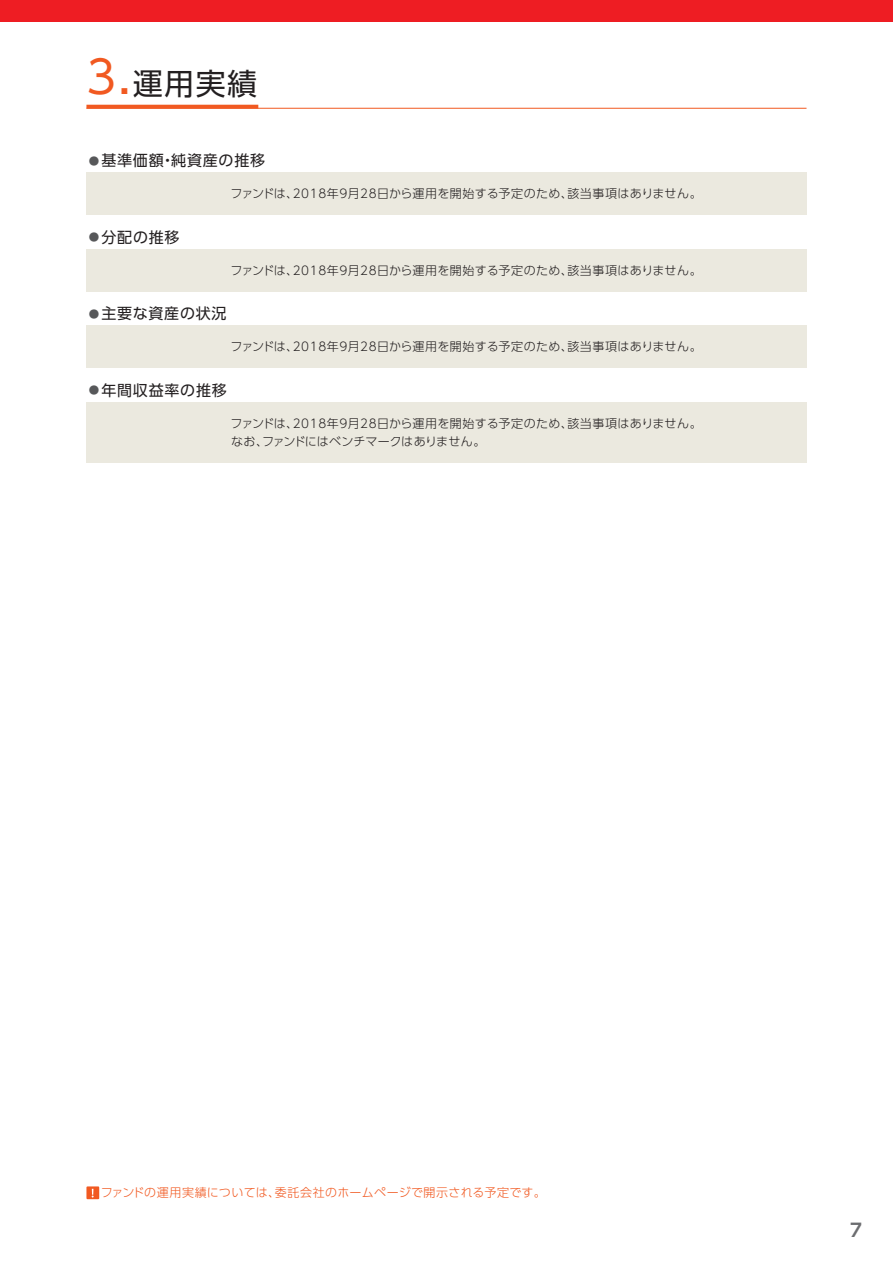
<style>
.page{position:relative;width:893px;height:1263px;background:#fff}
.page>*{position:absolute;margin:0;border:0;box-sizing:border-box;transform-origin:0 0}
.t1{font:30px "UD Shin Go Pro";color:#231f20}
.t2{font:700 18px "UD Shin Go Pro De";color:#6c6d70}
.t3{font:15px "UD Shin Go Pro";letter-spacing:.05em;color:#231f20}
.t4{font:300 12px/18px "UD Shin Go Pro";letter-spacing:.03em;color:#231f20}
.t5{font:300 12px "UD Shin Go Pro";letter-spacing:.025em;color:#f15921}
.s1{font-size:45px;color:#f15921}
.s2{font-size:10.5px;color:#57585a}
</style>
<div class="page">
<div style="left:0;top:0;width:893px;height:21px;background:#ee1d23"></div>
<hr style="left:86px;top:108px;width:720px;height:1px;background:#f15921">
<svg style="left:86px;top:105px;width:172px;height:4px"></svg>
<div style="left:86px;top:172px;width:720px;height:43px;background:#ebe9df"></div>
<div style="left:86px;top:249px;width:720px;height:42px;background:#ebe9df"></div>
<div style="left:86px;top:325px;width:720px;height:43px;background:#ebe9df"></div>
<div style="left:86px;top:402px;width:720px;height:61px;background:#ebe9df"></div>
<div style="left:86px;top:1186px;width:13px;height:13px;background:#f15921"></div>
<svg style="left:92px;top:1189px;width:2px;height:8px"></svg>
<h1 class="t1" style="left:86px;top:59px;width:172px"><span class="s1">3.</span>運用実績</h1>
<p class="t3" style="left:89px;top:148px;width:178px"><span class="s2">●</span> 基準価額・純資産の推移</p>
<p class="t3" style="left:89px;top:225px;width:92px"><span class="s2">●</span> 分配の推移</p>
<p class="t4" style="left:231px;top:184px;width:473px">ファンドは、2018年9月28日から運用を開始する予定のため、該当事項はありません。</p>
<p class="t4" style="left:231px;top:261px;width:473px">ファンドは、2018年9月28日から運用を開始する予定のため、該当事項はありません。</p>
<p class="t3" style="left:89px;top:302px;width:139px"><span class="s2">●</span> 主要な資産の状況</p>
<p class="t4" style="left:231px;top:337px;width:473px">ファンドは、2018年9月28日から運用を開始する予定のため、該当事項はありません。</p>
<p class="t3" style="left:89px;top:378px;width:140px"><span class="s2">●</span> 年間収益率の推移</p>
<p class="t4" style="left:231px;top:414px;width:473px">ファンドは、2018年9月28日から運用を開始する予定のため、該当事項はありません。なお、ファンドにはベンチマークはありません。</p>
<p class="t5" style="left:101px;top:1183px;width:447px">ファンドの運用実績については、委託会社のホームページで開示される予定です。</p>
<h2 class="t2" style="left:850px;top:1215px;width:13px">7</h2>
</div>
